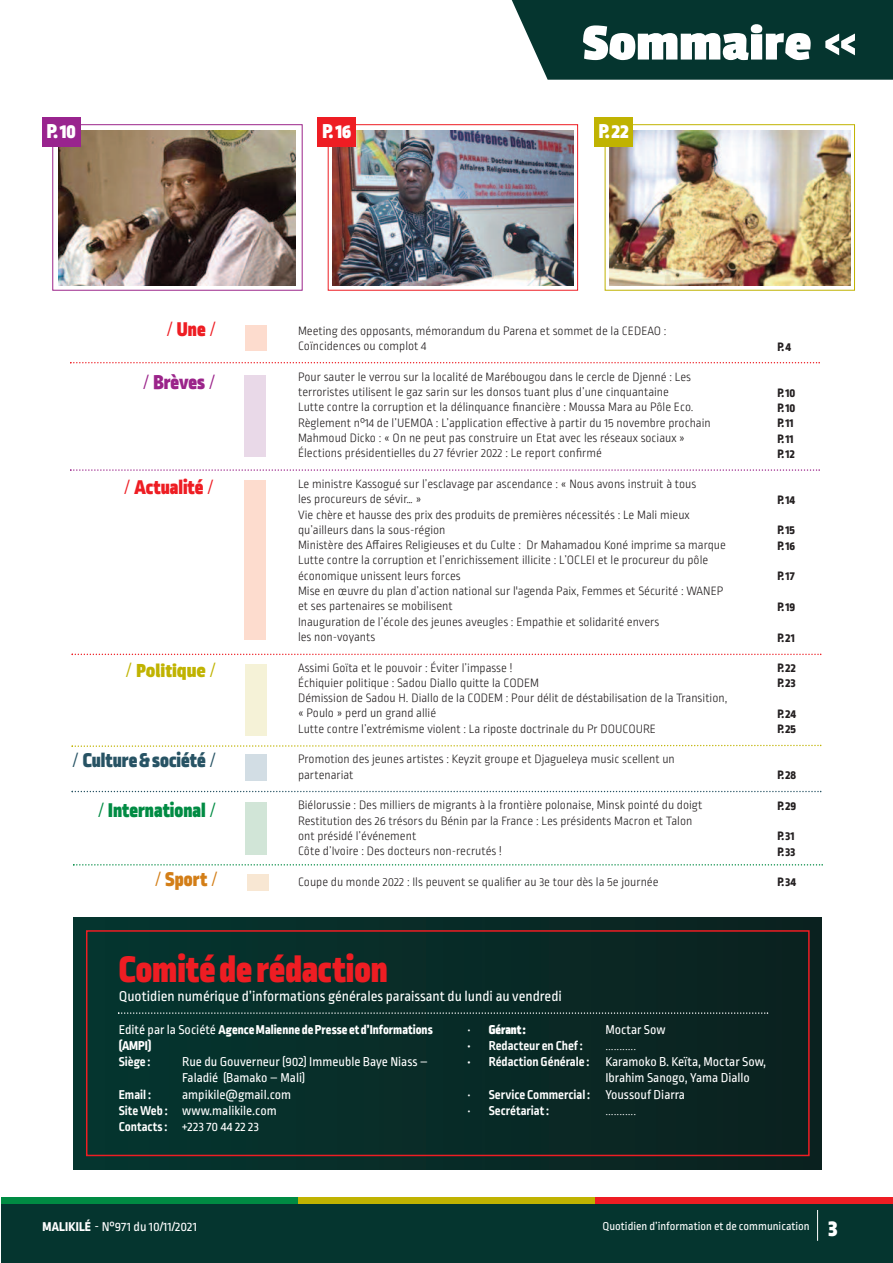
<style>
.page{position:relative;width:893px;height:1263px;background:#fff}
.page>*{position:absolute;margin:0;border:0;box-sizing:border-box;transform-origin:0 0}
.t1{font:700 54px "Passion One";color:#fff}
.t2{font:900 39px "Ropa Sans Pro";color:#ee1d23}
.t3{font:900 21px "Ropa Sans Pro";color:#275364}
.t4{font:900 21px "Ropa Sans Pro";color:#ee1d23}
.t5{font:900 21px "Ropa Sans Pro";color:#008b43}
.t6{font:900 21px "Ropa Sans Pro";color:#fff}
.t7{font:21px "Passion One";color:#c0b301}
.t8{font:900 21px "Ropa Sans Pro";color:#9b248a}
.t9{font:900 21px "Ropa Sans Pro";color:#d37e17}
.t10{font:15px "Ropa Sans Pro";color:#fff}
.t11{font:13.5px/16.2px "Ropa Sans Pro";color:#fff}
.t12{font:700 13.5px "Ropa Sans Pro";color:#fff}
.t13{font:800 13.5px/16.2px "Ropa Sans Pro";color:#fff}
.t14{font:300 13.5px "Ropa Sans Pro";color:#fff}
.t15{font:900 13.5px "Ropa Sans Pro";color:#fff}
.t16{font:300 12.75px/15.3px "Ropa Sans Pro";color:#231f20}
.t17{font:800 12.75px/15.3px "Ropa Sans Pro";color:#231f20}
.t18{font:12px "Ropa Sans Pro";color:#fff}
.s1{font-weight:300}
.s2{font-family:"Ropa Sans Pro";font-weight:300}
.s3{font-weight:400}
.s4{font-weight:700}
.s5{font-weight:800}
.s6{font-weight:900;font-size:24px}
</style>
<div class="page">
<div style="left:52px;top:124px;width:251px;height:167px;border:1px solid #9b248a"></div>
<div style="left:245px;top:325px;width:22px;height:25px;background:#fddcce"></div>
<div style="left:244px;top:375px;width:22px;height:82px;background:#e9d9e8"></div>
<div style="left:244px;top:480px;width:22px;height:160px;background:#fddcce"></div>
<div style="left:245px;top:664px;width:22px;height:71px;background:#f5f2d7"></div>
<div style="left:245px;top:754px;width:22px;height:27px;background:#d2dde4"></div>
<div style="left:245px;top:802px;width:22px;height:52px;background:#d1e5d7"></div>
<div style="left:247px;top:874px;width:22px;height:16px;background:#f8e7d3"></div>
<div style="left:73px;top:917px;width:748px;height:252px;background:#082b27"></div>
<div style="left:86px;top:930px;width:724px;height:226px;border:2px solid #ee1d23"></div>
<div style="left:0;top:1203px;width:893px;height:60px;background:#05352f"></div>
<div style="left:0;top:1197px;width:298px;height:6px;background:#008b43"></div>
<div style="left:298px;top:1197px;width:297px;height:6px;background:#c0b301"></div>
<div style="left:595px;top:1197px;width:298px;height:6px;background:#ee1d23"></div>
<hr style="left:817px;top:1210px;width:1px;height:31px;background:#fff">
<hr style="left:0;top:0;width:1px;height:1263px;background:#fff">
<svg style="left:512px;top:0;width:381px;height:80px;background:#14413b"></svg>
<img style="left:58px;top:130px;width:238px;height:156px">
<div style="left:42px;top:117px;width:38px;height:29px;background:#99248e"></div>
<div style="left:328px;top:124px;width:250px;height:167px;border:1px solid #ee1d23"></div>
<img style="left:332px;top:130px;width:241px;height:156px">
<div style="left:318px;top:117px;width:38px;height:29px;background:#ee1d23"></div>
<div style="left:605px;top:124px;width:250px;height:167px;border:1px solid #c0b301"></div>
<img style="left:609px;top:131px;width:241px;height:155px">
<div style="left:595px;top:117px;width:38px;height:29px;background:#c0b301"></div>
<svg style="left:118px;top:1012px;width:650px;height:2px"></svg>
<svg style="left:70px;top:362px;width:750px;height:1px"></svg>
<svg style="left:70px;top:469px;width:750px;height:2px"></svg>
<svg style="left:72px;top:654px;width:749px;height:1px"></svg>
<svg style="left:71px;top:744px;width:750px;height:3px"></svg>
<svg style="left:72px;top:791px;width:749px;height:1px"></svg>
<svg style="left:73px;top:864px;width:750px;height:1px"></svg>
<h1 class="t1" style="left:582px;top:15px;width:231px">Sommaire</h1>
<h3 class="t6" style="left:47px;top:124px;width:31px">P.10</h3>
<h3 class="t6" style="left:322px;top:124px;width:30px">P.16</h3>
<h3 class="t6" style="left:599px;top:124px;width:31px">P.22</h3>
<h3 class="t4" style="left:167px;top:323px;width:50px"><span class="s1">/</span> Une<span class="s1">/</span></h3>
<h3 class="t8" style="left:143px;top:375px;width:73px"><span class="s1">/</span> Brèves <span class="s1">/</span></h3>
<h3 class="t4" style="left:125px;top:481px;width:90px"><span class="s1">/</span> Actualité <span class="s1">/</span></h3>
<h3 class="t7" style="left:126px;top:659px;width:91px"><span class="s2">/</span> Politique <span class="s2">/</span></h3>
<h3 class="t3" style="left:73px;top:753px;width:144px"><span class="s1">/</span> Culture&amp;société <span class="s1">/</span></h3>
<h3 class="t5" style="left:98px;top:803px;width:119px"><span class="s1">/</span> International <span class="s1">/</span></h3>
<h3 class="t9" style="left:155px;top:872px;width:63px"><span class="s1">/</span> Sport <span class="s1">/</span></h3>
<p class="t16" style="left:298px;top:324px;width:370px">Meeting des opposants, mémorandum du Parena et sommet de la CEDEAO :<br>Coïncidences ou complot 4</p>
<p class="t16" style="left:298px;top:370px;width:414px">Pour sauter le verrou sur la localité de Marébougou dans le cercle de Djenné : Les terroristes utilisent le gaz sarin sur les donsos tuant plus d’une cinquantaine<br>Lutte contre la corruption et la délinquance financière : Moussa Mara au Pôle Eco.<br>Règlement n°14 de l’UEMOA : L’application effective à partir du 15 novembre prochain Mahmoud Dicko : « On ne peut pas construire un Etat avec les réseaux sociaux » Élections présidentielles du 27 février 2022 : Le report confirmé</p>
<p class="t16" style="left:298px;top:477px;width:429px">Le ministre Kassogué sur l’esclavage par ascendance : « Nous avons instruit à tous<br>les procureurs de sévir… »<br>Vie chère et hausse des prix des produits de premières nécessités : Le Mali mieux qu’ailleurs dans la sous-région<br>Ministère des Affaires Religieuses et du Culte : Dr Mahamadou Koné imprime sa marque Lutte contre la corruption et l’enrichissement illicite : L’OCLEI et le procureur du pôle économique unissent leurs forces<br>Mise en œuvre du plan d’action national sur l'agenda Paix, Femmes et Sécurité : WANEP et ses partenaires se mobilisent<br>Inauguration de l’école des jeunes aveugles : Empathie et solidarité envers<br>les non-voyants</p>
<p class="t16" style="left:298px;top:661px;width:431px">Assimi Goïta et le pouvoir : Éviter l’impasse !<br>Échiquier politique : Sadou Diallo quitte la CODEM<br>Démission de Sadou H. Diallo de la CODEM : Pour délit de déstabilisation de la Transition, « Poulo » perd un grand allié<br>Lutte contre l’extrémisme violent : La riposte doctrinale du Pr DOUCOURE</p>
<p class="t16" style="left:298px;top:753px;width:378px">Promotion des jeunes artistes : Keyzit groupe et Djagueleya music scellent un partenariat</p>
<p class="t16" style="left:298px;top:799px;width:406px">Biélorussie : Des milliers de migrants à la frontière polonaise, Minsk pointé du doigt Restitution des 26 trésors du Bénin par la France : Les présidents Macron et Talon ont présidé l’événement<br>Côte d’Ivoire : Des docteurs non-recrutés !</p>
<p class="t16" style="left:298px;top:875px;width:362px">Coupe du monde 2022 : Ils peuvent se qualifier au 3e tour dès la 5e journée</p>
<p class="t17" style="left:777px;top:340px;width:15px">P. 4</p>
<p class="t17" style="left:777px;top:386px;width:20px">P.10<br>P.10<br>P.11<br>P.11<br>P.12</p>
<p class="t17" style="left:777px;top:493px;width:19px">P.14</p>
<p class="t17" style="left:777px;top:524px;width:19px">P.15<br>P.16</p>
<p class="t17" style="left:777px;top:570px;width:19px">P.17</p>
<p class="t17" style="left:777px;top:600px;width:19px">P.19</p>
<p class="t17" style="left:777px;top:631px;width:19px">P.21</p>
<p class="t17" style="left:777px;top:661px;width:20px">P.22<br>P.23</p>
<p class="t17" style="left:777px;top:707px;width:20px">P.24<br>P.25</p>
<p class="t17" style="left:777px;top:768px;width:20px">P.28</p>
<p class="t17" style="left:777px;top:799px;width:20px">P.29</p>
<p class="t17" style="left:777px;top:830px;width:19px">P.31<br>P.33</p>
<p class="t17" style="left:777px;top:876px;width:20px">P.34</p>
<h2 class="t2" style="left:119px;top:956px;width:271px">Comitéderédaction</h2>
<p class="t10" style="left:119px;top:991px;width:445px">Quotidien numérique d’informations générales paraissant du lundi au vendredi</p>
<p class="t15" style="left:467px;top:1025px;width:60px"><span class="s3">•</span> Gérant:</p>
<p class="t11" style="left:605px;top:1022px;width:62px">Moctar Sow</p>
<p class="t12" style="left:467px;top:1041px;width:117px">• Redacteur en Chef:</p>
<p class="t14" style="left:605px;top:1041px;width:32px">...........</p>
<p class="t11" style="left:605px;top:1055px;width:162px;text-indent:-138px"><span class="s4">• Rédaction Générale :</span> Karamoko B. Keïta, Moctar Sow,<br>Ibrahim Sanogo, Yama Diallo</p>
<p class="t12" style="left:467px;top:1090px;width:219px"><span class="s3">•</span> Service Commercial : <span class="s3">Youssouf Diarra</span></p>
<p class="t12" style="left:467px;top:1106px;width:83px"><span class="s3">•</span> Secrétariat:</p>
<p class="t14" style="left:605px;top:1106px;width:32px">...........</p>
<p class="t13" style="left:119px;top:1022px;width:316px"><span class="s3">Edité par la Société</span> AgenceMalienne dePresse et d’Informations (AMPI)</p>
<p class="t12" style="left:119px;top:1057px;width:33px">Siège :</p>
<p class="t11" style="left:182px;top:1055px;width:247px">Rue du Gouverneur (902) Immeuble Baye Niass –<br>Faladié (Bamako – Mali)</p>
<p class="t12" style="left:119px;top:1090px;width:34px">Email :</p>
<p class="t11" style="left:119px;top:1087px;width:174px;text-indent:64px">ampikile@gmail.com<br><span class="s4">SiteWeb :</span> www.malikile.com<br><span class="s4">Contacts:</span> +223 70 44 22 23</p>
<p class="t11" style="left:43px;top:1220px;width:156px"><span class="s5">MALIKILé</span> - N°971 du 10/11/2021</p>
<p class="t18" style="left:603px;top:1222px;width:236px">Quotidien d’information et de communication <span class="s6">3</span></p>
</div>
